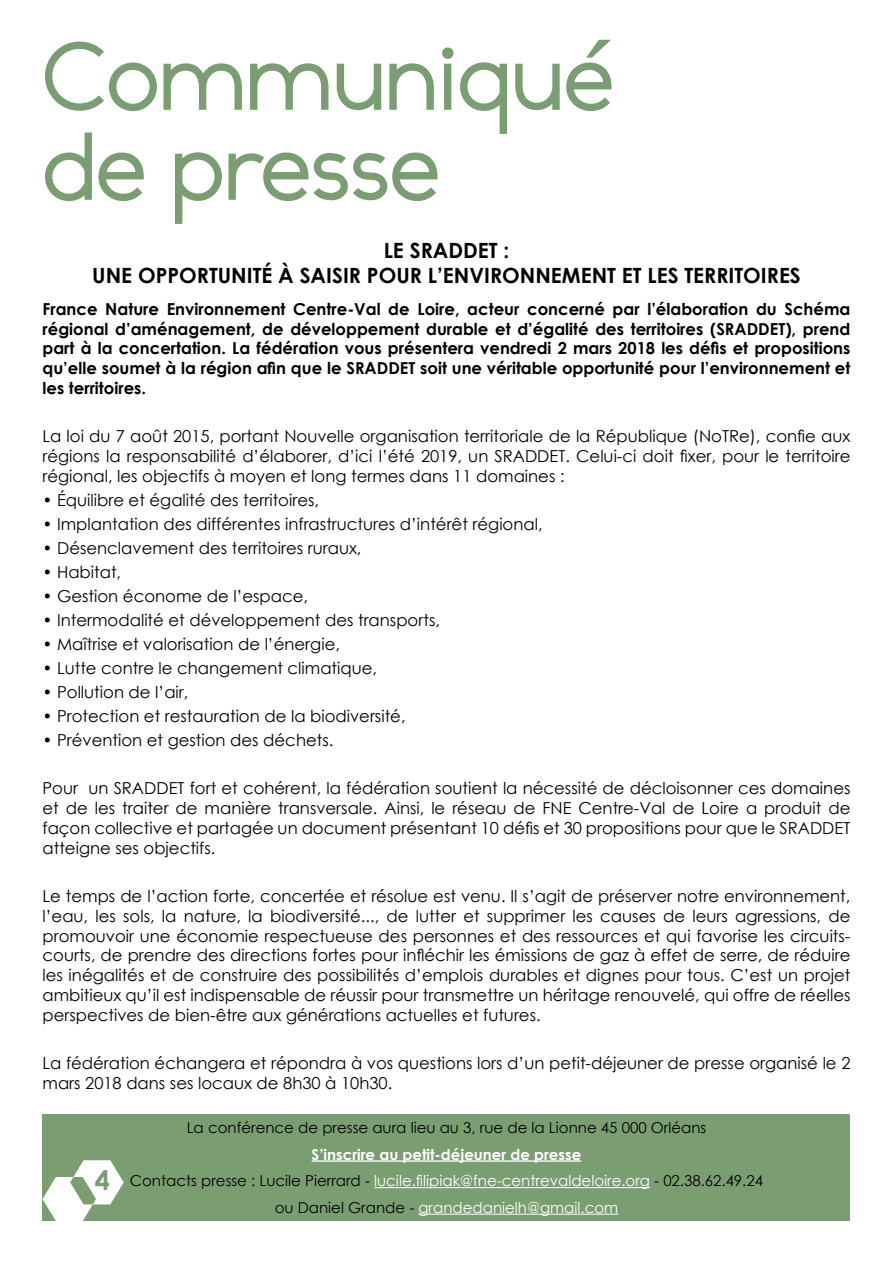
<style>
.page{position:relative;width:893px;height:1263px;background:#fff}
.page>*{position:absolute;margin:0;border:0;box-sizing:border-box;transform-origin:0 0}
.t1{font:84px/90px "Compass";color:#7a9e72}
.t2{font:700 27px "Century Gothic";color:#7a9e72}
.t3{font:700 21px "Century Gothic";color:#000}
.t4{font:16.5px/19.8px "Century Gothic";color:#000;text-align:justify}
.t5{font:700 16.5px/19.8px "Century Gothic";color:#000;text-align:justify}
.t6{font:15px/26.5px "Century Gothic";color:#fff;text-align:center}
.t7{font:15px "Century Gothic";color:#000}
.s1{font-weight:700}
.s2{color:#000}
</style>
<div class="page">
<div style="left:43px;top:1114px;width:807px;height:106px;background:#7a9e72"></div>
<hr style="left:312px;top:1160px;width:269px;height:2px;background:#fff">
<hr style="left:374px;top:1187px;width:276px;height:1px;background:#fff">
<hr style="left:419px;top:1214px;width:199px;height:1px;background:#fff">
<svg style="left:43px;top:1160px;width:81px;height:61px"></svg>
<div style="left:95px;top:1170px;width:19px;height:24px;background:#fff"></div>
<h1 class="t1" style="left:43px;top:31px;width:573px">Communiqué de presse</h1>
<p class="t3" style="left:384px;top:235px;width:127px">Le SRADDET :</p>
<p class="t3" style="left:92px;top:260px;width:219px">une opportunité à saisir</p>
<p class="t3" style="left:367px;top:260px;width:89px">pour l’envir</p>
<p class="t3" style="left:502px;top:260px;width:32px">onne</p>
<p class="t3" style="left:562px;top:260px;width:31px">ment</p>
<p class="t3" style="left:622px;top:260px;width:37px">et les</p>
<p class="t3" style="left:684px;top:260px;width:11px">territ</p>
<p class="t3" style="left:743px;top:260px;width:28px">oires</p>
<p class="t5" style="left:43px;top:298px;width:809px">France Nature Environnement Centre-Val de Loire, acteur concerné par l’élaboration du Schéma régional d’aménagement, de développement durable et d’égalité des territoires (SRADDET), prend part à la concertation. La fédération vous présentera vendredi 2 mars 2018 les défis et propositions qu’elle soumet à la région afin que le SRADDET soit une véritable opportunité pour l’environnement et les territoires.</p>
<p class="t4" style="left:43px;top:426px;width:809px">La loi du 7 août 2015, portant Nouvelle organisation territoriale de la République (NoTRe), confie aux régions la responsabilité d’élaborer, d’ici l’été 2019, un SRADDET. Celui-ci doit fixer, pour le territoire régional, les objectifs à moyen et long termes dans 11 domaines :</p>
<p class="t4" style="left:43px;top:490px;width:278px">• Équilibre et égalité des territoires,</p>
<p class="t4" style="left:43px;top:514px;width:502px">• Implantation des différentes infrastructures d’intérêt régional,</p>
<p class="t4" style="left:43px;top:538px;width:320px">• Désenclavement des territoires ruraux,</p>
<p class="t4" style="left:43px;top:562px;width:80px">• Habitat,</p>
<p class="t4" style="left:43px;top:586px;width:267px">• Gestion économe de l’espace,</p>
<p class="t4" style="left:43px;top:610px;width:399px">• Intermodalité et développement des transports,</p>
<p class="t4" style="left:43px;top:634px;width:299px">• Maîtrise et valorisation de l’énergie,</p>
<p class="t4" style="left:43px;top:658px;width:336px">• Lutte contre le changement climatique,</p>
<p class="t4" style="left:43px;top:682px;width:147px">• Pollution de l’air,</p>
<p class="t4" style="left:43px;top:706px;width:365px">• Protection et restauration de la biodiversité,</p>
<p class="t4" style="left:43px;top:730px;width:292px">• Prévention et gestion des déchets.</p>
<p class="t4" style="left:43px;top:778px;width:809px">Pour un SRADDET fort et cohérent, la fédération soutient la nécessité de décloisonner ces domaines et de les traiter de manière transversale. Ainsi, le réseau de FNE Centre-Val de Loire a produit de façon collective et partagée un document présentant 10 défis et 30 propositions pour que le SRADDET atteigne ses objectifs.</p>
<p class="t4" style="left:43px;top:886px;width:809px">Le temps de l’action forte, concertée et résolue est venu. Il s’agit de préserver notre environnement, l’eau, les sols, la nature, la biodiversité..., de lutter et supprimer les causes de leurs agressions, de promouvoir une économie respectueuse des personnes et des ressources et qui favorise les circuits&shy;courts, de prendre des directions fortes pour infléchir les émissions de gaz à effet de serre, de réduire les inégalités et de construire des possibilités d’emplois durables et dignes pour tous. C’est un projet ambitieux qu’il est indispensable de réussir pour transmettre un héritage renouvelé, qui offre de réelles perspectives de bien-être aux générations actuelles et futures.</p>
<p class="t4" style="left:43px;top:1053px;width:809px">La fédération échangera et répondra à vos questions lors d’un petit-déjeuner de presse organisé le 2 mars 2018 dans ses locaux de 8h30 à 10h30.</p>
<h2 class="t2" style="left:95px;top:1160px;width:17px">4</h2>
<p class="t7" style="left:187px;top:1117px;width:521px">La conférence de presse aura lieu au 3, rue de la Lionne 45 000 Orléans</p>
<p class="t6" style="left:130px;top:1141px;width:635px"><span class="s1">S’inscrire au petit-déjeuner de presse<br></span><span class="s2">Contacts presse : Lucile Pierrard -</span> lucile.filipiak@fne-centrevaldeloire.org <span class="s2">- 02.38.62.49.24 ou Daniel Grande -</span> grandedanielh@gmail.com</p>
</div>
